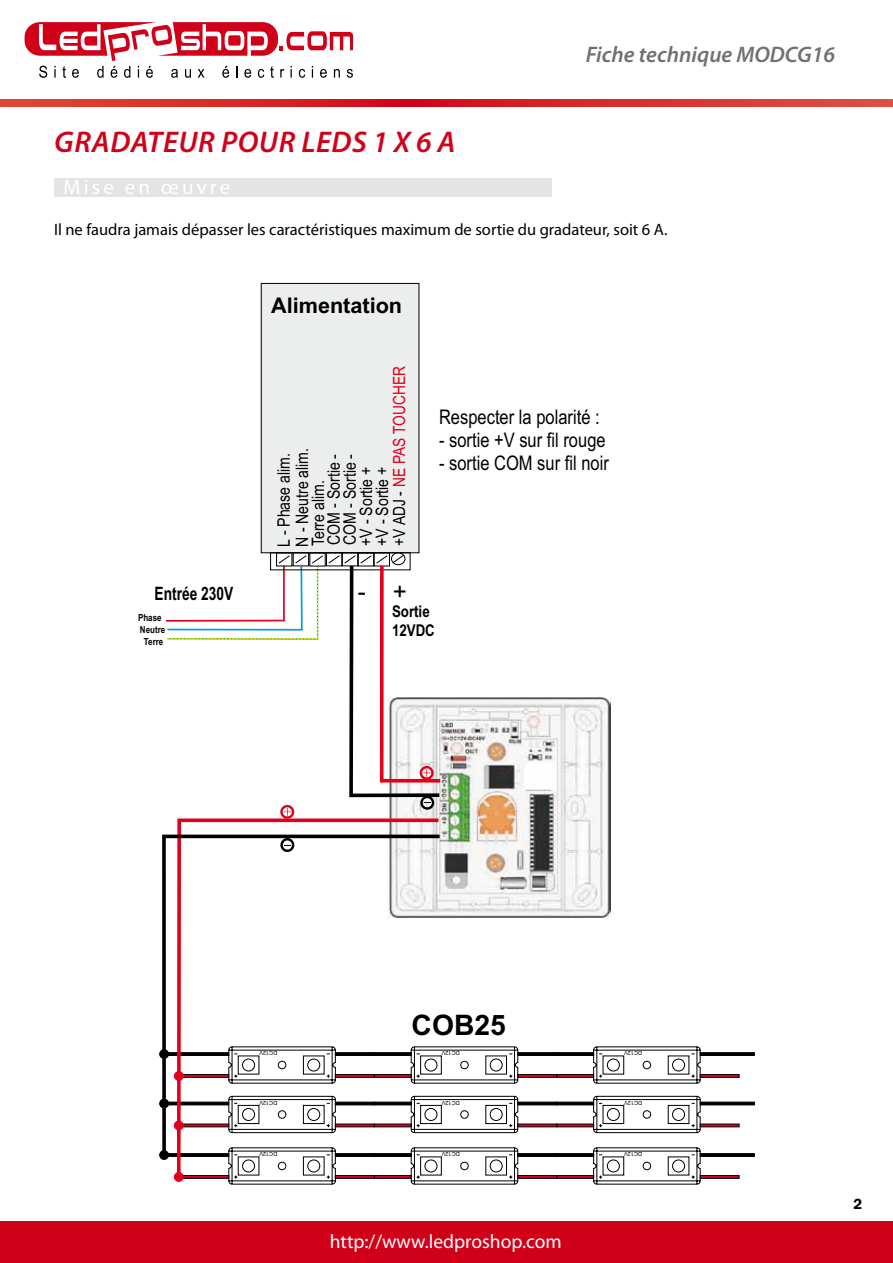
<style>
.page{position:relative;width:893px;height:1263px;background:#fff}
.page>*{position:absolute;margin:0;border:0;box-sizing:border-box;transform-origin:0 0}
.t1{font:italic 600 30px "Myriad Pro";letter-spacing:.02em;color:#d10019}
.t2{font:700 28.2px "Arial";color:#000}
.t3{font:24.15px "Arial";color:#000}
.t4{font:italic 600 22.5px "Myriad Pro";color:#707172}
.t5{font:700 21.6px "Arial";color:#000}
.t6{font:21px "Myriad Pro";letter-spacing:.15em;color:#fff}
.t7{font:20.1px "Arial Narrow";color:#000}
.t8{font:19.5px "Myriad Pro";color:#fff}
.t9{font:700 18.45px "Arial Narrow";color:#000;scale:.91 1}
.t10{font:17.25px/18.3px "Arial Narrow";color:#000}
.t11{font:16.8px "Arial Narrow";color:#e2001a}
.t12{font:16.5px "Myriad Pro";color:#000}
.t13{font:700 16.2px "Arial Narrow";color:#000}
.t14{font:600 15px "Franklin Gothic";color:#000}
.t15{font:700 9.75px "Arial Narrow";color:#000}
.t16{font:5.55px "Arial";color:#000}
.s1{color:#000}
</style>
<div class="page">
<svg style="left:0;top:99px;width:893px;height:7px;background:#d72d2a"></svg>
<svg style="left:25px;top:22px;width:328px;height:56px"></svg>
<div style="left:54px;top:178px;width:498px;height:19px;background:#e3e4e4"></div>
<div style="left:0;top:1221px;width:893px;height:42px;background:#d10019"></div>
<img style="left:389px;top:697px;width:221px;height:222px">
<div style="left:261px;top:283px;width:158px;height:270px;background:#eceded"></div>
<svg style="left:593px;top:1147px;width:108px;height:38px"></svg>
<svg style="left:557px;top:1175px;width:37px;height:4px"></svg>
<svg style="left:557px;top:1153px;width:37px;height:4px"></svg>
<svg style="left:700px;top:1175px;width:39px;height:4px"></svg>
<svg style="left:700px;top:1153px;width:55px;height:4px"></svg>
<svg style="left:411px;top:1147px;width:107px;height:38px"></svg>
<svg style="left:517px;top:1175px;width:40px;height:4px"></svg>
<svg style="left:517px;top:1153px;width:40px;height:4px"></svg>
<svg style="left:228px;top:1182px;width:108px;height:3px"></svg>
<svg style="left:593px;top:1096px;width:108px;height:37px"></svg>
<hr style="left:556px;top:1124px;width:38px;height:3px;background:#e20020">
<div style="left:556px;top:1102px;width:38px;height:3px;background:#000;border:1px solid #000"></div>
<hr style="left:700px;top:1124px;width:39px;height:3px;background:#e20020">
<div style="left:700px;top:1102px;width:55px;height:3px;background:#000;border:1px solid #000"></div>
<svg style="left:443px;top:1096px;width:75px;height:37px"></svg>
<hr style="left:517px;top:1124px;width:40px;height:3px;background:#e20020">
<div style="left:517px;top:1102px;width:40px;height:3px;background:#000;border:1px solid #000"></div>
<svg style="left:593px;top:1046px;width:108px;height:38px"></svg>
<svg style="left:557px;top:1074px;width:37px;height:4px"></svg>
<svg style="left:557px;top:1052px;width:37px;height:4px"></svg>
<svg style="left:700px;top:1074px;width:39px;height:4px"></svg>
<svg style="left:700px;top:1052px;width:55px;height:4px"></svg>
<svg style="left:443px;top:1046px;width:75px;height:38px"></svg>
<svg style="left:517px;top:1074px;width:40px;height:4px"></svg>
<svg style="left:517px;top:1052px;width:40px;height:4px"></svg>
<div style="left:159px;top:1049px;width:10px;height:10px;border:1px solid #000;border-radius:50%"></div>
<div style="left:174px;top:1172px;width:9px;height:9px;background:#f08190;border-radius:50%"></div>
<div style="left:174px;top:1172px;width:9px;height:10px;border:1px solid #e20020;border-radius:50%"></div>
<div style="left:159px;top:1099px;width:10px;height:9px;border:1px solid #000;border-radius:50%"></div>
<div style="left:160px;top:1150px;width:9px;height:9px;background:#000;border-radius:50%"></div>
<div style="left:159px;top:1150px;width:10px;height:10px;border:1px solid #000;border-radius:50%"></div>
<svg style="left:175px;top:817px;width:267px;height:365px"></svg>
<svg style="left:160px;top:833px;width:283px;height:324px"></svg>
<svg style="left:166px;top:552px;width:278px;height:264px"></svg>
<div style="left:280px;top:805px;width:14px;height:14px;border:2px solid #e2001a;border-radius:50%"></div>
<div style="left:280px;top:838px;width:14px;height:14px;border:2px solid #000;border-radius:50%"></div>
<h1 class="t1" style="left:54px;top:123px;width:403px">GRADATEUR POUR LEDS 1 X 6 A</h1>
<h3 class="t4" style="left:586px;top:40px;width:251px">Fiche technique MODCG16</h3>
<p class="t6" style="left:64px;top:174px;width:168px">Mise en œuvre</p>
<p class="t12" style="left:54px;top:220px;width:615px">Il ne faudra jamais dépasser les caractéristiques maximum de sortie du gradateur, soit 6 A.</p>
<h3 class="t5" style="left:271px;top:293px;width:132px">Alimentation</h3>
<p class="t11" style="left:393px;top:546px;width:181px;rotate:-90deg"><span class="s1">+V ADJ -</span> NE PAS TOUCHER</p>
<p class="t10" style="left:276px;top:547px;width:100px;rotate:-90deg">L - Phase alim.<br>N - Neutre alim.</p>
<p class="t10" style="left:312px;top:546px;width:94px;line-height:15.8px;rotate:-90deg">Terre alim.<br>COM - Sortie -</p>
<p class="t10" style="left:342px;top:545px;width:92px;rotate:-90deg">COM - Sortie -</p>
<p class="t10" style="left:359px;top:546px;width:81px;rotate:-90deg">+V - Sortie +</p>
<p class="t10" style="left:374px;top:546px;width:81px;rotate:-90deg">+V - Sortie +</p>
<p class="t9" style="left:155px;top:582px;width:88px">Entrée 230V</p>
<h3 class="t3" style="left:358px;top:577px;width:51px">- +</h3>
<p class="t7" style="left:439px;top:409px;width:162px">Respecter la polarité :</p>
<p class="t7" style="left:439px;top:432px;width:168px">- sortie +V sur fil rouge</p>
<p class="t7" style="left:439px;top:455px;width:171px">- sortie COM sur fil noir</p>
<p class="t13" style="left:392px;top:602px;width:39px">Sortie</p>
<p class="t15" style="left:138px;top:612px;width:25px">Phase</p>
<p class="t15" style="left:144px;top:635px;width:21px">Terre</p>
<p class="t15" style="left:140px;top:624px;width:27px">Neutre</p>
<p class="t13" style="left:392px;top:621px;width:44px">12VDC</p>
<h2 class="t2" style="left:412px;top:1008px;width:96px">COB25</h2>
<p class="t16" style="left:277px;top:1056px;width:20px;rotate:-180deg">DC12V</p>
<p class="t16" style="left:460px;top:1056px;width:20px;rotate:-180deg">DC12V</p>
<p class="t16" style="left:642px;top:1056px;width:20px;rotate:-180deg">DC12V</p>
<p class="t16" style="left:277px;top:1106px;width:20px;rotate:-180deg">DC12V</p>
<p class="t16" style="left:460px;top:1106px;width:20px;rotate:-180deg">DC12V</p>
<p class="t16" style="left:642px;top:1106px;width:20px;rotate:-180deg">DC12V</p>
<p class="t16" style="left:277px;top:1157px;width:20px;rotate:-180deg">DC12V</p>
<p class="t16" style="left:460px;top:1157px;width:20px;rotate:-180deg">DC12V</p>
<p class="t16" style="left:642px;top:1157px;width:20px;rotate:-180deg">DC12V</p>
<p class="t8" style="left:330px;top:1229px;width:233px">http://www.ledproshop.com</p>
<p class="t14" style="left:854px;top:1194px;width:10px">2</p>
</div>
